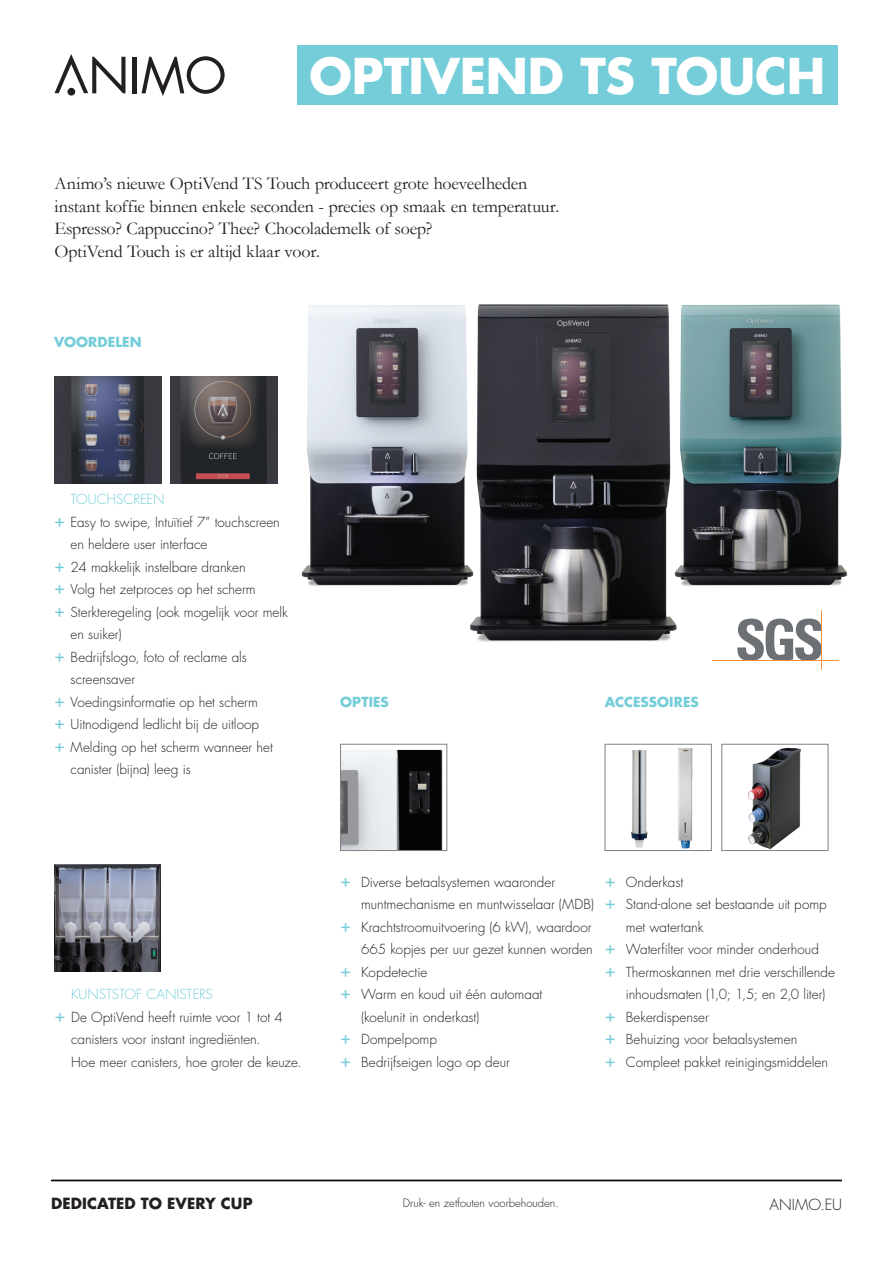
<style>
.page{position:relative;width:893px;height:1263px;background:#fff}
.page>*{position:absolute;margin:0;border:0;box-sizing:border-box;transform-origin:0 0}
.t1{font:700 48px "Futura Std";letter-spacing:-.005em;color:#fff}
.t2{font:18px/22.5px "Garamond";letter-spacing:-.01em;color:#231f20}
.t3{font:700 15px "Futura Std";letter-spacing:.005em;color:#231f20}
.t4{font:300 15px "Futura Std";letter-spacing:.005em;color:#231f20}
.t5{font:300 13.5px "Futura Std";color:#231f20}
.t6{font:300 13.5px "Futura Std";letter-spacing:-.005em;color:#74cdd9}
.t7{font:700 13.5px "Futura Std";letter-spacing:.01em;color:#74cdd9}
.t8{font:300 11.25px "Futura Std";color:#231f20}
.s1{font-weight:400;font-size:18px;color:#74cdd9}
</style>
<div class="page">
<hr style="left:132px;top:57px;width:4px;height:36px;background:#231f20">
<svg style="left:142px;top:56px;width:83px;height:40px"></svg>
<svg style="left:55px;top:54px;width:70px;height:39px"></svg>
<div style="left:68px;top:88px;width:7px;height:8px;background:#231f20;border-radius:50%"></div>
<div style="left:298px;top:45px;width:540px;height:60px;background:#74cdd9"></div>
<hr style="left:51px;top:1179px;width:791px;height:2px;background:#040503">
<img style="left:54px;top:864px;width:107px;height:107px">
<img style="left:54px;top:376px;width:107px;height:107px">
<img style="left:171px;top:376px;width:85px;height:107px">
<img style="left:631px;top:750px;width:16px;height:98px">
<div style="left:605px;top:744px;width:106px;height:107px;border:1px solid #808285"></div>
<img style="left:748px;top:747px;width:54px;height:102px">
<div style="left:722px;top:744px;width:106px;height:107px;border:1px solid #808285"></div>
<img style="left:678px;top:748px;width:15px;height:101px">
<img style="left:342px;top:749px;width:101px;height:100px">
<div style="left:340px;top:744px;width:107px;height:107px;border:1px solid #808285"></div>
<img style="left:256px;top:305px;width:160px;height:281px">
<img style="left:416px;top:304px;width:261px;height:338px">
<img style="left:629px;top:304px;width:218px;height:288px">
<svg style="left:737px;top:619px;width:84px;height:41px"></svg>
<hr style="left:712px;top:660px;width:126px;height:1px;background:#f69142">
<hr style="left:821px;top:610px;width:1px;height:59px;background:#f69142">
<h1 class="t1" style="left:309px;top:44px;width:517px">OPTIVEND TS TOUCH</h1>
<h2 class="t2" style="left:54px;top:172px;width:507px">Animo’s nieuwe OptiVend TS Touch produceert grote hoeveelheden instant koffie binnen enkele seconden - precies op smaak en temperatuur.<br>Espresso? Cappuccino? Thee? Chocolademelk of soep?<br>OptiVend Touch is er altijd klaar voor.</h2>
<p class="t7" style="left:54px;top:332px;width:89px">VOORDELEN</p>
<p class="t6" style="left:71px;top:491px;width:95px">TOUCHSCREEN</p>
<p class="t5" style="left:54px;top:513px;width:227px"><span class="s1">+</span> Easy to swipe, Intuïtief 7” touchscreen</p>
<p class="t5" style="left:71px;top:536px;width:138px">en heldere user interface</p>
<p class="t5" style="left:54px;top:558px;width:193px"><span class="s1">+</span> 24 makkelijk instelbare dranken</p>
<p class="t5" style="left:54px;top:581px;width:203px"><span class="s1">+</span> Volg het zetproces op het scherm</p>
<p class="t5" style="left:54px;top:603px;width:235px"><span class="s1">+</span> Sterkteregeling (ook mogelijk voor melk</p>
<p class="t5" style="left:71px;top:626px;width:53px">en suiker)</p>
<p class="t5" style="left:54px;top:648px;width:194px"><span class="s1">+</span> Bedrijfslogo, foto of reclame als</p>
<p class="t5" style="left:71px;top:671px;width:66px">screensaver</p>
<p class="t5" style="left:54px;top:693px;width:205px"><span class="s1">+</span> Voedingsinformatie op het scherm</p>
<p class="t5" style="left:54px;top:716px;width:207px"><span class="s1">+</span> Uitnodigend ledlicht bij de uitloop</p>
<p class="t5" style="left:54px;top:738px;width:220px"><span class="s1">+</span> Melding op het scherm wanneer het</p>
<p class="t5" style="left:71px;top:761px;width:122px">canister (bijna) leeg is</p>
<p class="t6" style="left:71px;top:986px;width:143px">KUNSTSTOF CANISTERS</p>
<p class="t5" style="left:55px;top:1008px;width:230px"><span class="s1">+</span> De OptiVend heeft ruimte voor 1 tot 4</p>
<p class="t5" style="left:71px;top:1031px;width:191px">canisters voor instant ingrediënten.</p>
<p class="t5" style="left:71px;top:1053px;width:232px">Hoe meer canisters, hoe groter de keuze.</p>
<p class="t7" style="left:340px;top:692px;width:50px">OPTIES</p>
<p class="t7" style="left:605px;top:692px;width:95px">ACCESSOIRES</p>
<p class="t5" style="left:340px;top:873px;width:217px"><span class="s1">+</span> Diverse betaalsystemen waaronder</p>
<p class="t5" style="left:361px;top:896px;width:234px">muntmechanisme en muntwisselaar (MDB)</p>
<p class="t5" style="left:340px;top:918px;width:253px"><span class="s1">+</span> Krachtstroomuitvoering (6 kW), waardoor</p>
<p class="t5" style="left:361px;top:941px;width:233px">665 kopjes per uur gezet kunnen worden</p>
<p class="t5" style="left:340px;top:963px;width:89px"><span class="s1">+</span> Kopdetectie</p>
<p class="t5" style="left:340px;top:986px;width:204px"><span class="s1">+</span> Warm en koud uit één automaat</p>
<p class="t5" style="left:361px;top:1008px;width:120px">(koelunit in onderkast)</p>
<p class="t5" style="left:340px;top:1031px;width:98px"><span class="s1">+</span> Dompelpomp</p>
<p class="t5" style="left:340px;top:1053px;width:171px"><span class="s1">+</span> Bedrijfseigen logo op deur</p>
<p class="t5" style="left:605px;top:873px;width:80px"><span class="s1">+</span> Onderkast</p>
<p class="t5" style="left:605px;top:896px;width:223px"><span class="s1">+</span> Stand-alone set bestaande uit pomp</p>
<p class="t5" style="left:626px;top:918px;width:79px">met watertank</p>
<p class="t5" style="left:605px;top:941px;width:216px"><span class="s1">+</span> Waterfilter voor minder onderhoud</p>
<p class="t5" style="left:605px;top:963px;width:232px"><span class="s1">+</span> Thermoskannen met drie verschillende</p>
<p class="t5" style="left:626px;top:986px;width:201px">inhoudsmaten (1,0; 1,5; en 2,0 liter)</p>
<p class="t5" style="left:605px;top:1008px;width:106px"><span class="s1">+</span> Bekerdispenser</p>
<p class="t5" style="left:605px;top:1031px;width:194px"><span class="s1">+</span> Behuizing voor betaalsystemen</p>
<p class="t5" style="left:605px;top:1053px;width:225px"><span class="s1">+</span> Compleet pakket reinigingsmiddelen</p>
<p class="t3" style="left:51px;top:1193px;width:203px">DEDICATED TO EVERY CUP</p>
<p class="t8" style="left:403px;top:1196px;width:158px">Druk- en zetfouten voorbehouden.</p>
<p class="t4" style="left:769px;top:1195px;width:74px">ANIMO.EU</p>
</div>
